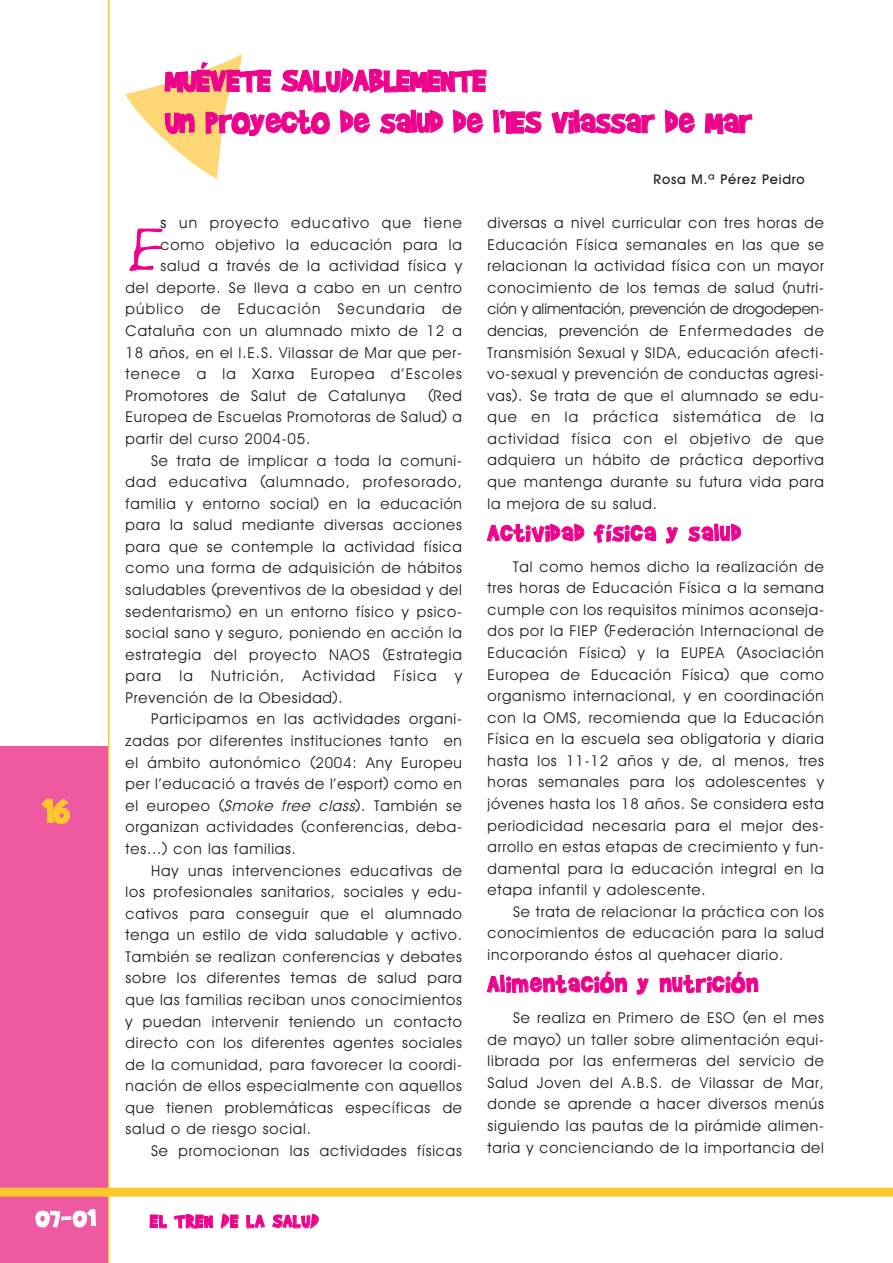
<style>
.page{position:relative;width:893px;height:1263px;background:#fff}
.page>*{position:absolute;margin:0;border:0;box-sizing:border-box;transform-origin:0 0}
.t1{font:76.8px "Amano";color:#ed028c}
.t2{font:39px "Brady Bunch";color:#fec82c}
.t3{font:36px/41.5px "Brady Bunch";color:#ed028c}
.t4{font:27px "Brady Bunch";letter-spacing:.05em;color:#ed028c}
.t5{font:27px "Brady Bunch";color:#fff}
.t6{font:21px "Brady Bunch";letter-spacing:.055em;color:#ed028c}
.t7{font:15px/21.6px "Decker";letter-spacing:.055em;color:#231f20;text-align:justify}
.t8{font:15px "Decker";letter-spacing:.08em;color:#231f20}
.t9{font:700 13.5px "Decker";letter-spacing:.055em;color:#231f20}
.s1{color:#000}
.s2{font-style:italic}
</style>
<div class="page">
<svg style="left:125px;top:54px;width:117px;height:125px"></svg>
<div style="left:0;top:746px;width:108px;height:517px;background:#ef59a1"></div>
<hr style="left:108px;top:0;width:2px;height:1263px;background:#fec82c">
<div style="left:0;top:1188px;width:893px;height:9px;background:#fec82c"></div>
<h2 class="t2" style="left:42px;top:787px;width:29px">16</h2>
<h3 class="t3" style="left:166px;top:58px;width:588px">MUÉVETE SALUDABLEMENTE<br>Un proyecto de salud de l’IES Vilassar de Mar</h3>
<p class="t9" style="left:654px;top:171px;width:153px">Rosa M.ª Pérez Peidro</p>
<p class="t8" style="left:161px;top:214px;width:303px"><span class="s1">s</span> un proyecto educativo que tiene</p>
<p class="t7" style="left:161px;top:234px;width:303px">como objetivo la educación para la</p>
<p class="t7" style="left:161px;top:255px;width:303px">salud a través de la actividad física y</p>
<p class="t7" style="left:126px;top:277px;width:338px">del deporte. Se lleva a cabo en un centro</p>
<p class="t8" style="left:126px;top:301px;width:338px">público de Educación Secundaria de</p>
<p class="t7" style="left:126px;top:320px;width:338px">Cataluña con un alumnado mixto de 12 a</p>
<p class="t7" style="left:126px;top:342px;width:338px">18 años, en el I.E.S. Vilassar de Mar que per-</p>
<p class="t8" style="left:126px;top:365px;width:338px">tenece a la Xarxa Europea d’Escoles</p>
<p class="t7" style="left:126px;top:385px;width:281px">Promotores de Salut de Catalunya</p>
<h1 class="t1" style="left:126px;top:200px;width:36px">E</h1>
<p class="t7" style="left:126px;top:385px;width:338px;text-indent:302px">(Red Europea de Escuelas Promotoras de Salud) a partir del curso 2004-05.</p>
<p class="t7" style="left:126px;top:449px;width:338px;text-indent:26px">Se trata de implicar a toda la comuni&shy;dad educativa (alumnado, profesorado, familia y entorno social) en la educación para la salud mediante diversas acciones para que se contemple la actividad física como una forma de adquisición de hábitos saludables (preventivos de la obesidad y del sedentarismo) en un entorno físico y psico&shy;social sano y seguro, poniendo en acción la estrategia del proyecto NAOS (Estrategia para la Nutrición, Actividad Física y Prevención de la Obesidad).</p>
<p class="t7" style="left:126px;top:708px;width:338px;text-indent:26px">Participamos en las actividades organi&shy;zadas por diferentes instituciones tanto en el ámbito autonómico (2004: Any Europeu per l’educació a través de l’esport) como en el europeo (<span class="s2">Smoke free class</span>). También se organizan actividades (conferencias, deba&shy;tes...) con las familias.</p>
<p class="t7" style="left:126px;top:859px;width:338px;text-indent:26px">Hay unas intervenciones educativas de los profesionales sanitarios, sociales y edu&shy;cativos para conseguir que el alumnado tenga un estilo de vida saludable y activo.<br>También se realizan conferencias y debates sobre los diferentes temas de salud para que las familias reciban unos conocimientos y puedan intervenir teniendo un contacto directo con los diferentes agentes sociales de la comunidad, para favorecer la coordi&shy;nación de ellos especialmente con aquellos que tienen problemáticas específicas de salud o de riesgo social.</p>
<p class="t7" style="left:151px;top:1140px;width:312px">Se promocionan las actividades físicas</p>
<p class="t7" style="left:487px;top:212px;width:338px">diversas a nivel curricular con tres horas de Educación Física semanales en las que se relacionan la actividad física con un mayor conocimiento de los temas de salud (nutri&shy;ción y alimentación, prevención de drogodepen&shy;dencias, prevención de Enfermedades de Transmisión Sexual y SIDA, educación afecti&shy;vo-sexual y prevención de conductas agresi&shy;vas). Se trata de que el alumnado se edu&shy;que en la práctica sistemática de la actividad física con el objetivo de que adquiera un hábito de práctica deportiva que mantenga durante su futura vida para la mejora de su salud.</p>
<h3 class="t4" style="left:488px;top:516px;width:255px">Actividad física y salud</h3>
<p class="t7" style="left:487px;top:556px;width:338px;text-indent:26px">Tal como hemos dicho la realización de tres horas de Educación Física a la semana cumple con los requisitos mínimos aconseja&shy;dos por la FIEP (Federación Internacional de Educación Física) y la EUPEA (Asociación Europea de Educación Física) que como organismo internacional, y en coordinación con la OMS, recomienda que la Educación Física en la escuela sea obligatoria y diaria hasta los 11-12 años y de, al menos, tres horas semanales para los adolescentes y jóvenes hasta los 18 años. Se considera esta periodicidad necesaria para el mejor des&shy;arrollo en estas etapas de crecimiento y fun&shy;damental para la educación integral en la etapa infantil y adolescente.</p>
<p class="t7" style="left:487px;top:901px;width:338px;text-indent:26px">Se trata de relacionar la práctica con los conocimientos de educación para la salud incorporando éstos al quehacer diario.</p>
<h3 class="t4" style="left:488px;top:967px;width:272px">Alimentación y nutrición</h3>
<p class="t7" style="left:487px;top:1007px;width:338px;text-indent:26px">Se realiza en Primero de ESO (en el mes de mayo) un taller sobre alimentación equi&shy;librada por las enfermeras del servicio de Salud Joven del A.B.S. de Vilassar de Mar, donde se aprende a hacer diversos menús siguiendo las pautas de la pirámide alimen&shy;taria y concienciando de la importancia del</p>
<h3 class="t5" style="left:36px;top:1201px;width:62px">07-01</h3>
<h3 class="t6" style="left:150px;top:1208px;width:170px">EL TREN DE LA SALUD</h3>
</div>
